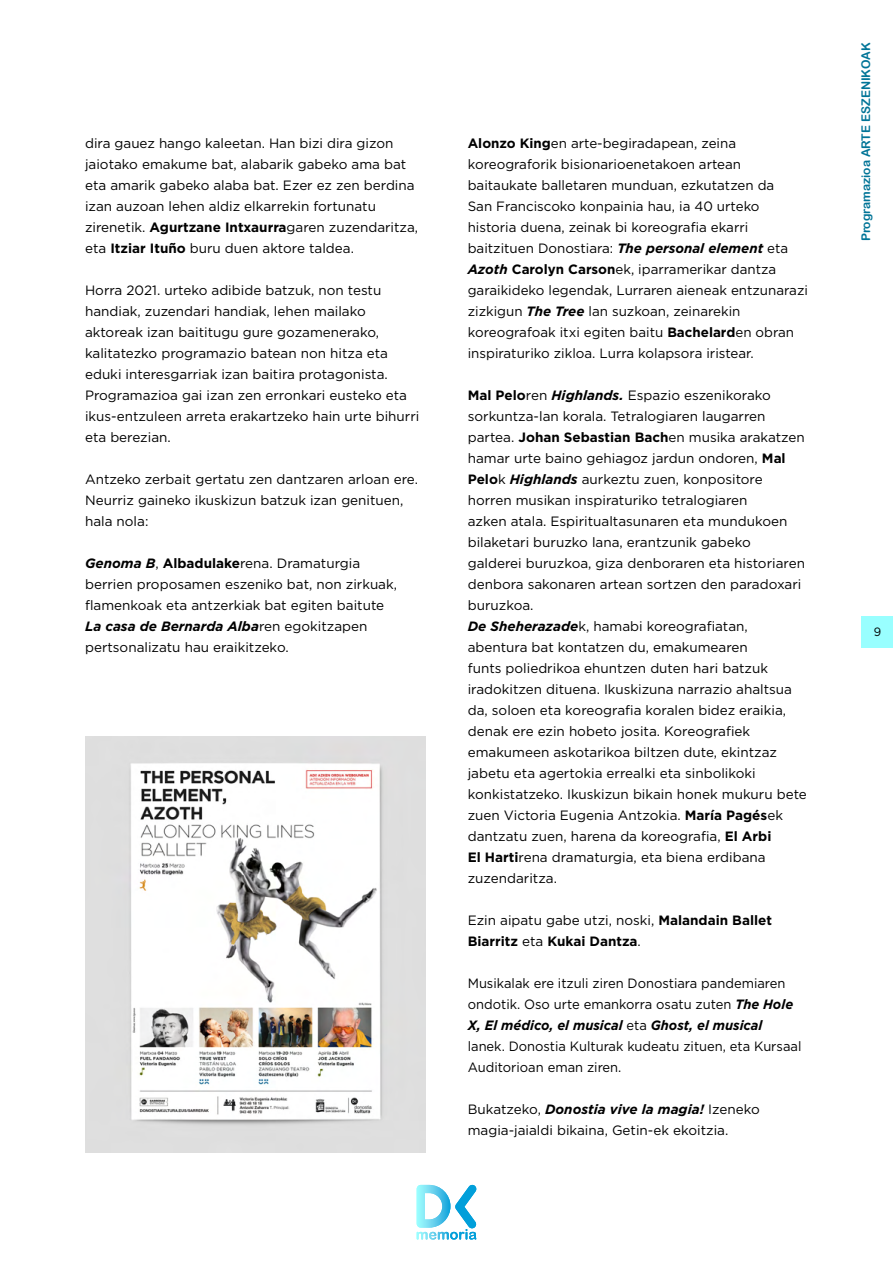
<style>
.page{position:relative;width:893px;height:1263px;background:#fff}
.page>*{position:absolute;margin:0;border:0;box-sizing:border-box;transform-origin:0 0}
.Cuerpo_de_texto{font:13.5px/21px "Gotham";color:#000}
.Cuerpo_de_texto-2{font:13.5px/21px "Gotham";color:#000;scale:.96 1}
.Cuerpo_de_texto-3{font:700 13.5px/21px "Gotham";color:#000}
.t1{font:12px "Arial Rounded MT Bold";color:#007497}
.t2{font:12px "Gotham";color:#000;scale:.96 1}
.s1{font-weight:700}
.s2{font-weight:700;font-style:italic}
.s3{font-weight:400}
</style>
<div class="page">
<div style="left:862px;top:616px;width:31px;height:31px;background:#9ff"></div>
<svg style="left:417px;top:1184px;width:60px;height:55px"></svg>
<img style="left:85px;top:736px;width:340px;height:416px">
<p class="Cuerpo_de_texto" style="left:85px;top:132px;width:335px">dira gauez hango kaleetan. Han bizi dira gizon jaiotako emakume bat, alabarik gabeko ama bat eta amarik gabeko alaba bat. Ezer ez zen berdina izan auzoan lehen aldiz elkarrekin fortunatu zirenetik. <span class="s1">Agurtzane Intxaurra</span>garen zuzendaritza, eta <span class="s1">Itziar Ituño</span> buru duen aktore taldea.</p>
<p class="Cuerpo_de_texto" style="left:85px;top:280px;width:336px">Horra 2021. urteko adibide batzuk, non testu handiak, zuzendari handiak, lehen mailako aktoreak izan baititugu gure gozamenerako, kalitatezko programazio batean non hitza eta eduki interesgarriak izan baitira protagonista.<br>Programazioa gai izan zen erronkari eusteko eta ikus-entzuleen arreta erakartzeko hain urte bihurri eta berezian.</p>
<p class="Cuerpo_de_texto" style="left:85px;top:469px;width:335px">Antzeko zerbait gertatu zen dantzaren arloan ere.<br>Neurriz gaineko ikuskizun batzuk izan genituen, hala nola:</p>
<p class="Cuerpo_de_texto" style="left:85px;top:553px;width:314px"><span class="s2">Genoma B</span>, <span class="s1">Albadulake</span>rena. Dramaturgia berrien proposamen eszeniko bat, non zirkuak, flamenkoak eta antzerkiak bat egiten baitute <span class="s2">La casa de Bernarda Alba</span>ren egokitzapen pertsonalizatu hau eraikitzeko.</p>
<p class="Cuerpo_de_texto" style="left:468px;top:132px;width:342px"><span class="s1">Alonzo King</span>en arte-begiradapean, zeina koreograforik bisionarioenetakoen artean baitaukate balletaren munduan, ezkutatzen da<br>San Franciscoko konpainia hau, ia 40 urteko historia duena, zeinak bi koreografia ekarri baitzituen Donostiara: <span class="s2">The personal element</span> eta <span class="s2">Azoth</span> <span class="s1">Carolyn Carson</span>ek, iparramerikar dantza garaikideko legendak, Lurraren aieneak entzunarazi zizkigun <span class="s2">The Tree</span> lan suzkoan, zeinarekin koreografoak itxi egiten baitu <span class="s1">Bachelard</span>en obran inspiraturiko zikloa. Lurra kolapsora iristear.</p>
<p class="Cuerpo_de_texto" style="left:468px;top:384px;width:339px"><span class="s1">Mal Pelo</span>ren <span class="s2">Highlands.</span> Espazio eszenikorako sorkuntza-lan korala. Tetralogiaren laugarren partea. <span class="s1">Johan Sebastian Bach</span>en musika arakatzen hamar urte baino gehiagoz jardun ondoren, <span class="s1">Mal Pelo</span>k <span class="s2">Highlands</span> aurkeztu zuen, konpositore horren musikan inspiraturiko tetralogiaren<br>azken atala. Espiritualtasunaren eta mundukoen bilaketari buruzko lana, erantzunik gabeko galderei buruzkoa, giza denboraren eta historiaren denbora sakonaren artean sortzen den paradoxari buruzkoa.</p>
<p class="Cuerpo_de_texto" style="left:468px;top:616px;width:341px"><span class="s2">De Sheherazade</span>k, hamabi koreografiatan, abentura bat kontatzen du, emakumearen<br>funts poliedrikoa ehuntzen duten hari batzuk iradokitzen dituena. Ikuskizuna narrazio ahaltsua da, soloen eta koreografia koralen bidez eraikia, denak ere ezin hobeto josita. Koreografiek emakumeen askotarikoa biltzen dute, ekintzaz jabetu eta agertokia errealki eta sinbolikoki konkistatzeko. Ikuskizun bikain honek mukuru bete zuen Victoria Eugenia Antzokia. <span class="s1">María Pagés</span>ek dantzatu zuen, harena da koreografia, <span class="s1">El Arbi<br>El Harti</span>rena dramaturgia, eta biena erdibana zuzendaritza.</p>
<p class="Cuerpo_de_texto-3" style="left:468px;top:910px;width:306px"><span class="s3">Ezin aipatu gabe utzi, noski,</span> Malandain Ballet<br>Biarritz <span class="s3">eta</span> Kukai Dantza<span class="s3">.</span></p>
<p class="Cuerpo_de_texto-2" style="left:468px;top:972px;width:349px">Musikalak ere itzuli ziren Donostiara pandemiaren ondotik. Oso urte emankorra osatu zuten <span class="s2">The Hole X, El médico, el musical</span> eta <span class="s2">Ghost, el musical </span>lanek. Donostia Kulturak kudeatu zituen, eta Kursaal Auditorioan eman ziren.</p>
<p class="Cuerpo_de_texto" style="left:468px;top:1098px;width:293px">Bukatzeko, <span class="s2">Donostia vive la magia!</span> Izeneko magia-jaialdi bikaina, Getin-ek ekoitzia.</p>
<p class="t1" style="left:859px;top:241px;width:200px;rotate:-90deg">Programazioa ARTE ESZENIKOAK</p>
<p class="t2" style="left:874px;top:624px;width:9px">9</p>
</div>
